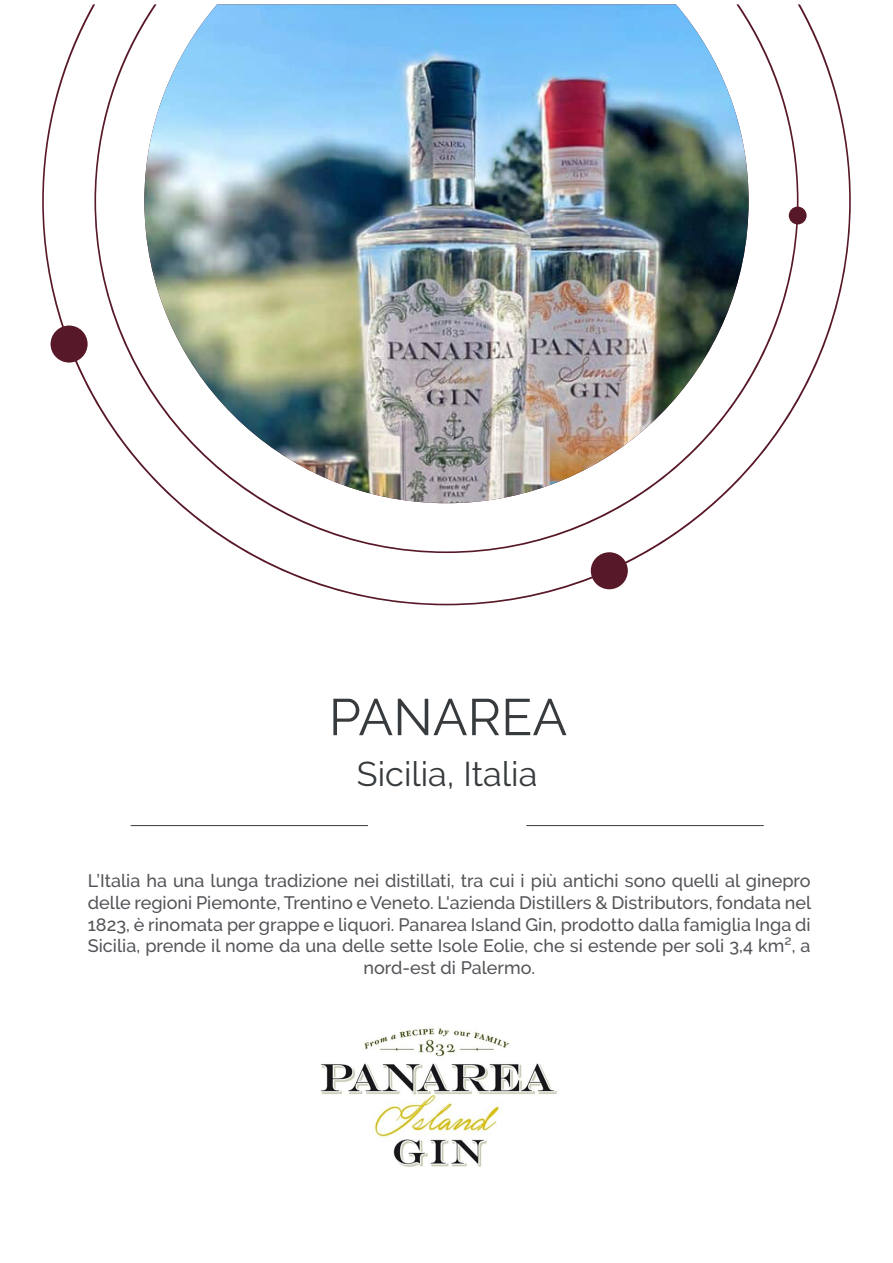
<style>
.page{position:relative;width:893px;height:1263px;background:#fff}
.page>*{position:absolute;margin:0;border:0;box-sizing:border-box;transform-origin:0 0}
.t1{font:51.3px "Raleway";color:#373b3d}
.t2{font:34.2px "Raleway";color:#373b3d}
.t3{font:500 18px/21.6px "Raleway";color:#525458;text-align:center}
</style>
<div class="page">
<img style="left:42px;top:4px;width:809px;height:601px">
<div style="left:51px;top:325px;width:37px;height:38px;background:#571827;border-radius:50%"></div>
<div style="left:789px;top:207px;width:18px;height:17px;background:#571827;border-radius:50%"></div>
<div style="left:591px;top:552px;width:37px;height:37px;background:#571827;border-radius:50%"></div>
<hr style="left:526px;top:825px;width:238px;height:1px;background:#373b3d">
<hr style="left:131px;top:825px;width:237px;height:1px;background:#373b3d">
<img style="left:321px;top:1027px;width:236px;height:140px">
<h1 class="t1" style="left:329px;top:687px;width:240px">PANAREA</h1>
<h2 class="t2" style="left:357px;top:754px;width:182px">Sicilia, Italia</h2>
<p class="t3" style="left:88px;top:870px;width:725px">L’Italia ha una lunga tradizione nei distillati, tra cui i più antichi sono quelli al ginepro delle regioni Piemonte, Trentino e Veneto. L'azienda Distillers &amp; Distributors, fondata nel 1823, è rinomata per grappe e liquori. Panarea Island Gin, prodotto dalla famiglia Inga di Sicilia, prende il nome da una delle sette Isole Eolie, che si estende per soli 3,4 km², a nord-est di Palermo.</p>
</div>
